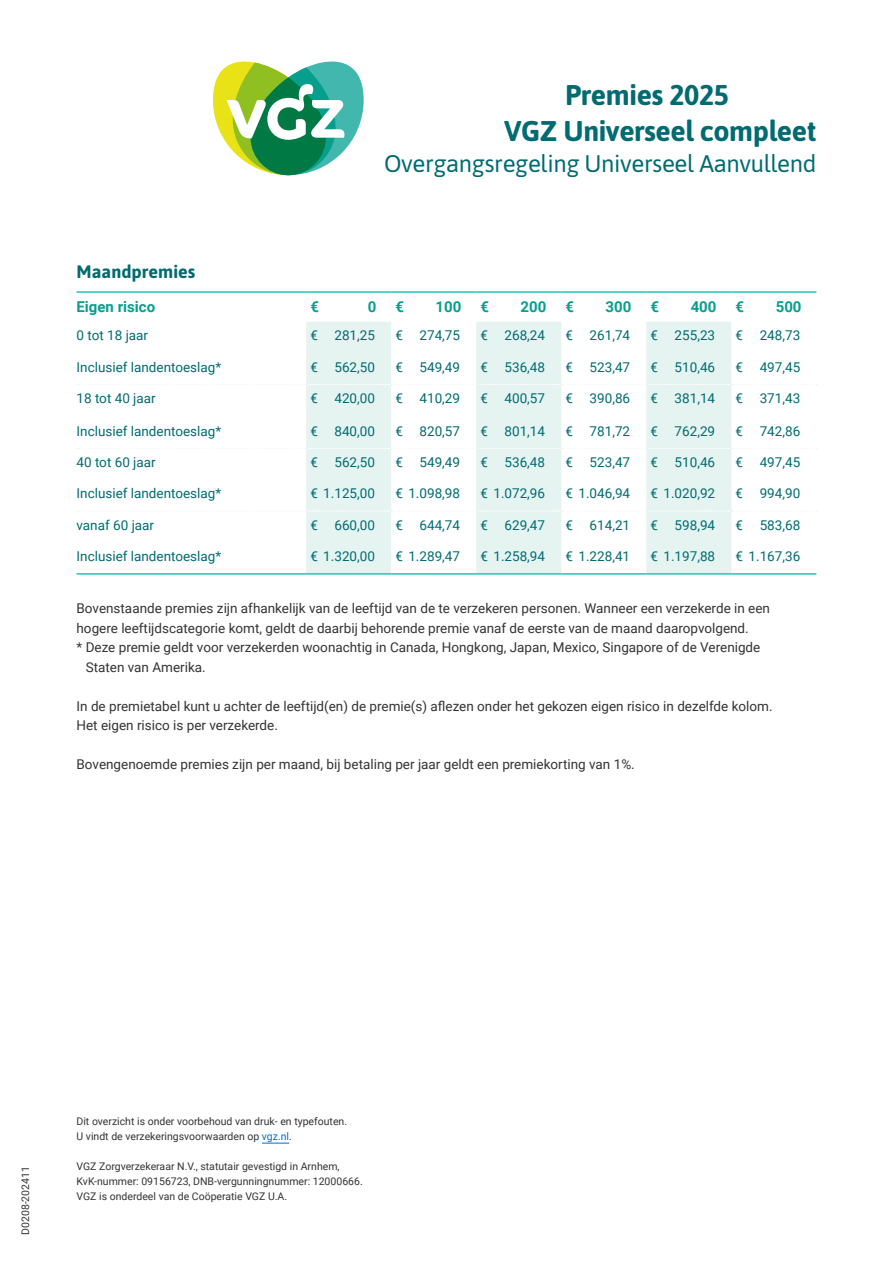
<style>
.page{position:relative;width:893px;height:1263px;background:#fff}
.page>*{position:absolute;margin:0;border:0;box-sizing:border-box;transform-origin:0 0}
.H1_titel{font:700 28.5px "Asap";letter-spacing:-.015em;color:#006b70}
.H1_titel-2{font:24px "Asap";letter-spacing:-.015em;color:#006b70}
.H2_tussenkop{font:700 18px "Asap";color:#006b70}
.T_kopje{font:700 15px "Roboto";color:#059f8e}
.plat{font:13.5px/19.5px "Roboto Regular 2";color:#333}
.T_plat{font:13.5px "Roboto Regular 2";color:#006b70}
.T_plat_links{font:13.5px "Roboto Regular 2";color:#006b70}
.plat-2{font:13.5px/19.5px "Roboto";color:#333}
.onderschrit{font:10.5px "Roboto Regular 2";color:#333}
.s1{font-family:"Roboto Regular 2"}
.s2{color:#006fce}
</style>
<div class="page">
<svg style="left:213px;top:61px;width:151px;height:115px"></svg>
<svg style="left:306px;top:322px;width:425px;height:251px;fill:#e5f3f1"></svg>
<svg style="left:77px;top:384px;width:740px;height:1px"></svg>
<svg style="left:77px;top:448px;width:740px;height:1px"></svg>
<svg style="left:77px;top:511px;width:740px;height:1px"></svg>
<hr style="left:77px;top:291px;width:229px;height:2px;background:#22c4b4">
<hr style="left:306px;top:291px;width:85px;height:2px;background:#22c4b4">
<hr style="left:391px;top:291px;width:85px;height:2px;background:#22c4b4">
<hr style="left:476px;top:291px;width:85px;height:2px;background:#22c4b4">
<hr style="left:561px;top:291px;width:85px;height:2px;background:#22c4b4">
<hr style="left:646px;top:291px;width:85px;height:2px;background:#22c4b4">
<hr style="left:731px;top:291px;width:85px;height:2px;background:#22c4b4">
<hr style="left:77px;top:573px;width:229px;height:2px;background:#22c4b4">
<hr style="left:306px;top:573px;width:85px;height:2px;background:#22c4b4">
<hr style="left:391px;top:573px;width:85px;height:2px;background:#22c4b4">
<hr style="left:476px;top:573px;width:85px;height:2px;background:#22c4b4">
<hr style="left:561px;top:573px;width:85px;height:2px;background:#22c4b4">
<hr style="left:646px;top:573px;width:85px;height:2px;background:#22c4b4">
<hr style="left:731px;top:573px;width:85px;height:2px;background:#22c4b4">
<svg style="left:262px;top:1143px;width:27px;height:1px"></svg>
<h1 class="H1_titel" style="left:565px;top:74px;width:166px">Premies 2025</h1>
<h1 class="H1_titel" style="left:504px;top:110px;width:314px">VGZ Universeel compleet</h1>
<h1 class="H1_titel-2" style="left:384px;top:147px;width:434px">Overgangsregeling Universeel Aanvullend</h1>
<h2 class="H2_tussenkop" style="left:77px;top:259px;width:120px">Maandpremies</h2>
<p class="T_kopje" style="left:77px;top:296px;width:80px">Eigen risico</p>
<p class="T_kopje" style="left:310px;top:296px;width:10px">€</p>
<p class="T_kopje" style="left:368px;top:296px;width:10px">0</p>
<p class="T_kopje" style="left:395px;top:296px;width:10px">€</p>
<p class="T_kopje" style="left:436px;top:296px;width:27px">100</p>
<p class="T_kopje" style="left:480px;top:296px;width:10px">€</p>
<p class="T_kopje" style="left:521px;top:296px;width:27px">200</p>
<p class="T_kopje" style="left:566px;top:296px;width:10px">€</p>
<p class="T_kopje" style="left:606px;top:296px;width:27px">300</p>
<p class="T_kopje" style="left:651px;top:296px;width:10px">€</p>
<p class="T_kopje" style="left:691px;top:296px;width:27px">400</p>
<p class="T_kopje" style="left:736px;top:296px;width:10px">€</p>
<p class="T_kopje" style="left:776px;top:296px;width:27px">500</p>
<p class="T_plat_links" style="left:77px;top:326px;width:73px">0 tot 18 jaar</p>
<p class="T_plat" style="left:310px;top:326px;width:66px">€ 281,25</p>
<p class="T_plat" style="left:395px;top:326px;width:66px">€ 274,75</p>
<p class="T_plat" style="left:480px;top:326px;width:66px">€ 268,24</p>
<p class="T_plat" style="left:566px;top:326px;width:66px">€ 261,74</p>
<p class="T_plat" style="left:651px;top:326px;width:66px">€ 255,23</p>
<p class="T_plat" style="left:736px;top:326px;width:66px">€ 248,73</p>
<p class="T_plat_links" style="left:77px;top:358px;width:146px">Inclusief landentoeslag*</p>
<p class="T_plat" style="left:310px;top:358px;width:66px">€ 562,50</p>
<p class="T_plat" style="left:395px;top:358px;width:66px">€ 549,49</p>
<p class="T_plat" style="left:480px;top:358px;width:66px">€ 536,48</p>
<p class="T_plat" style="left:566px;top:358px;width:66px">€ 523,47</p>
<p class="T_plat" style="left:651px;top:358px;width:66px">€ 510,46</p>
<p class="T_plat" style="left:736px;top:358px;width:66px">€ 497,45</p>
<p class="T_plat_links" style="left:77px;top:389px;width:81px">18 tot 40 jaar</p>
<p class="T_plat" style="left:310px;top:389px;width:66px">€ 420,00</p>
<p class="T_plat" style="left:395px;top:389px;width:66px">€ 410,29</p>
<p class="T_plat" style="left:480px;top:389px;width:66px">€ 400,57</p>
<p class="T_plat" style="left:566px;top:389px;width:66px">€ 390,86</p>
<p class="T_plat" style="left:651px;top:389px;width:66px">€ 381,14</p>
<p class="T_plat" style="left:736px;top:389px;width:66px">€ 371,43</p>
<p class="T_plat_links" style="left:77px;top:421px;width:146px">Inclusief landentoeslag*</p>
<p class="T_plat" style="left:310px;top:421px;width:66px">€ 840,00</p>
<p class="T_plat" style="left:395px;top:421px;width:66px">€ 820,57</p>
<p class="T_plat" style="left:480px;top:421px;width:66px">€ 801,14</p>
<p class="T_plat" style="left:566px;top:421px;width:66px">€ 781,72</p>
<p class="T_plat" style="left:651px;top:421px;width:66px">€ 762,29</p>
<p class="T_plat" style="left:736px;top:421px;width:66px">€ 742,86</p>
<p class="T_plat_links" style="left:77px;top:453px;width:81px">40 tot 60 jaar</p>
<p class="T_plat" style="left:310px;top:453px;width:66px">€ 562,50</p>
<p class="T_plat" style="left:395px;top:453px;width:66px">€ 549,49</p>
<p class="T_plat" style="left:480px;top:453px;width:66px">€ 536,48</p>
<p class="T_plat" style="left:566px;top:453px;width:66px">€ 523,47</p>
<p class="T_plat" style="left:651px;top:453px;width:66px">€ 510,46</p>
<p class="T_plat" style="left:736px;top:453px;width:66px">€ 497,45</p>
<p class="T_plat_links" style="left:77px;top:484px;width:146px">Inclusief landentoeslag*</p>
<p class="T_plat" style="left:310px;top:484px;width:66px">€ 1.125,00</p>
<p class="T_plat" style="left:395px;top:484px;width:66px">€ 1.098,98</p>
<p class="T_plat" style="left:480px;top:484px;width:66px">€ 1.072,96</p>
<p class="T_plat" style="left:566px;top:484px;width:66px">€ 1.046,94</p>
<p class="T_plat" style="left:651px;top:484px;width:66px">€ 1.020,92</p>
<p class="T_plat" style="left:736px;top:484px;width:66px">€ 994,90</p>
<p class="T_plat_links" style="left:77px;top:515px;width:79px">vanaf 60 jaar</p>
<p class="T_plat" style="left:310px;top:515px;width:66px">€ 660,00</p>
<p class="T_plat" style="left:395px;top:515px;width:66px">€ 644,74</p>
<p class="T_plat" style="left:480px;top:515px;width:66px">€ 629,47</p>
<p class="T_plat" style="left:566px;top:515px;width:66px">€ 614,21</p>
<p class="T_plat" style="left:651px;top:515px;width:66px">€ 598,94</p>
<p class="T_plat" style="left:736px;top:515px;width:66px">€ 583,68</p>
<p class="T_plat_links" style="left:77px;top:547px;width:146px">Inclusief landentoeslag*</p>
<p class="T_plat" style="left:310px;top:547px;width:66px">€ 1.320,00</p>
<p class="T_plat" style="left:395px;top:547px;width:66px">€ 1.289,47</p>
<p class="T_plat" style="left:480px;top:547px;width:66px">€ 1.258,94</p>
<p class="T_plat" style="left:566px;top:547px;width:66px">€ 1.228,41</p>
<p class="T_plat" style="left:651px;top:547px;width:66px">€ 1.197,88</p>
<p class="T_plat" style="left:736px;top:547px;width:66px">€ 1.167,36</p>
<p class="plat" style="left:77px;top:598px;width:695px">Bovenstaande premies zijn afhankelijk van de leeftijd van de te verzekeren personen. Wanneer een verzekerde in een hogere leeftijdscategorie komt, geldt de daarbij behorende premie vanaf de eerste van de maand daaropvolgend.</p>
<p class="plat" style="left:86px;top:637px;width:676px;text-indent:-9px">* Deze premie geldt voor verzekerden woonachtig in Canada, Hongkong, Japan, Mexico, Singapore of de Verenigde<br>Staten van Amerika.</p>
<p class="plat-2" style="left:77px;top:696px;width:698px">In de premietabel kunt u achter de leeftijd(en) de premie(s) aflezen onder het gekozen eigen risico in dezelfde kolom.<br><span class="s1">Het eigen risico is per verzekerde.</span></p>
<p class="plat" style="left:77px;top:754px;width:560px">Bovengenoemde premies zijn per maand, bij betaling per jaar geldt een premiekorting van 1%.</p>
<p class="onderschrit" style="left:18px;top:1235px;width:70px;rotate:-90deg">D0208-202411</p>
<p class="onderschrit" style="left:77px;top:1114px;width:272px">Dit overzicht is onder voorbehoud van druk- en typefouten.</p>
<p class="onderschrit" style="left:77px;top:1129px;width:217px">U vindt de verzekeringsvoorwaarden op <span class="s2">vgz.nl</span>.</p>
<p class="onderschrit" style="left:77px;top:1159px;width:265px">VGZ Zorgverzekeraar N.V., statutair gevestigd in Arnhem,</p>
<p class="onderschrit" style="left:77px;top:1174px;width:288px">KvK-nummer: 09156723, DNB-vergunningnummer: 12000666.</p>
<p class="onderschrit" style="left:77px;top:1189px;width:212px">VGZ is onderdeel van de Coöperatie VGZ U.A.</p>
</div>
